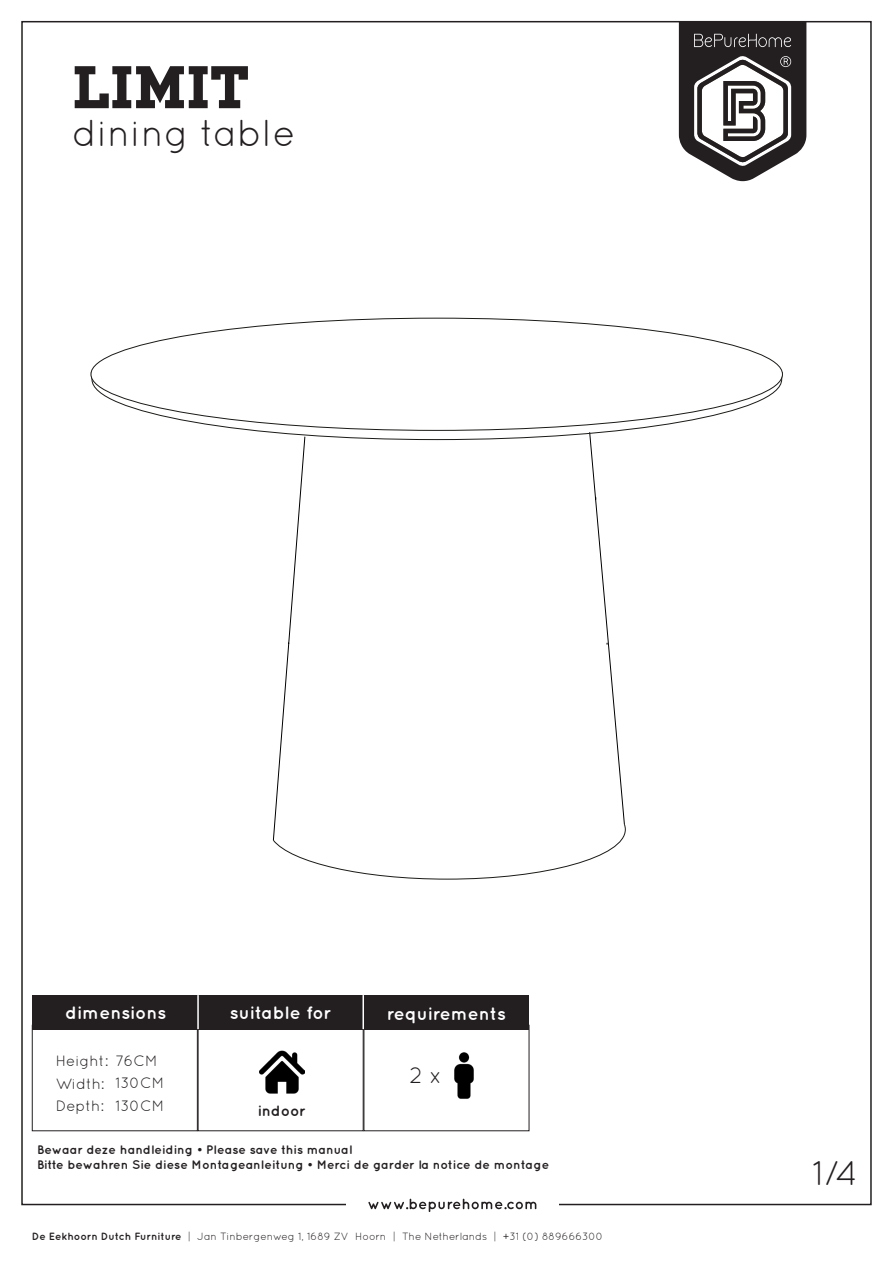
<style>
.page{position:relative;width:893px;height:1263px;background:#fff}
.page>*{position:absolute;margin:0;border:0;box-sizing:border-box;transform-origin:0 0}
.t1{font:700 60px "Kulturista";color:#231f20}
.t2{font:37.5px "Quicksand";color:#231f20}
.t3{font:34.35px "Quicksand";color:#231f20}
.t4{font:22.5px "Quicksand";color:#231f20}
.t5{font:700 18px "Quicksand";color:#fff}
.t6{font:15px "Quicksand";color:#231f20}
.t7{font:700 15px "Quicksand";color:#231f20}
.t8{font:700 12.3px "Quicksand";color:#231f20}
.t9{font:10.5px "Quicksand";color:#231f20}
.s1{font-weight:700}
</style>
<div class="page">
<div style="left:32px;top:995px;width:166px;height:34px;background:#231f20"></div>
<div style="left:198px;top:995px;width:166px;height:34px;background:#231f20"></div>
<div style="left:364px;top:995px;width:165px;height:34px;background:#231f20"></div>
<div style="left:32px;top:1025px;width:166px;height:106px;border:1px solid #231f20"></div>
<div style="left:198px;top:1025px;width:166px;height:106px;border:1px solid #231f20"></div>
<div style="left:364px;top:1025px;width:165px;height:106px;border:1px solid #231f20"></div>
<hr style="left:362px;top:995px;width:2px;height:34px;background:#fff">
<hr style="left:197px;top:995px;width:2px;height:34px;background:#fff">
<svg style="left:679px;top:21px;width:127px;height:160px"></svg>
<svg style="left:368px;top:1199px;width:168px;height:13px"></svg>
<img style="left:454px;top:1052px;width:20px;height:47px">
<svg style="left:91px;top:378px;width:691px;height:501px"></svg>
<div style="left:91px;top:318px;width:691px;height:112px;background:#fff;border-radius:50%"></div>
<img style="left:259px;top:1050px;width:46px;height:44px">
<p class="t1" style="left:72px;top:53px;width:178px">LIMIT</p>
<p class="t2" style="left:72px;top:111px;width:225px">dining table</p>
<p class="t5" style="left:65px;top:1002px;width:103px">dimensions</p>
<p class="t5" style="left:230px;top:1002px;width:103px">suitable for</p>
<p class="t5" style="left:387px;top:1003px;width:121px">requirements</p>
<p class="t6" style="left:56px;top:1052px;width:54px">Height:</p>
<p class="t6" style="left:56px;top:1075px;width:50px">Width:</p>
<p class="t6" style="left:56px;top:1097px;width:50px">Depth:</p>
<p class="t6" style="left:115px;top:1052px;width:44px">76CM</p>
<p class="t6" style="left:115px;top:1074px;width:51px">130CM</p>
<p class="t6" style="left:115px;top:1097px;width:51px">130CM</p>
<p class="t7" style="left:258px;top:1102px;width:50px">indoor</p>
<p class="t4" style="left:409px;top:1062px;width:34px">2 x</p>
<p class="t8" style="left:37px;top:1143px;width:317px">Bewaar deze handleiding • Please save this manual</p>
<p class="t8" style="left:37px;top:1158px;width:514px">Bitte bewahren Sie diese Montageanleitung • Merci de garder la notice de montage</p>
<p class="t9" style="left:32px;top:1231px;width:573px"><span class="s1">De Eekhoorn Dutch Furniture</span> | Jan Tinbergenweg 1, 1689 ZV Hoorn | The Netherlands | +31 (0) 889666300</p>
<p class="t3" style="left:812px;top:1153px;width:47px">1/4</p>
</div>
